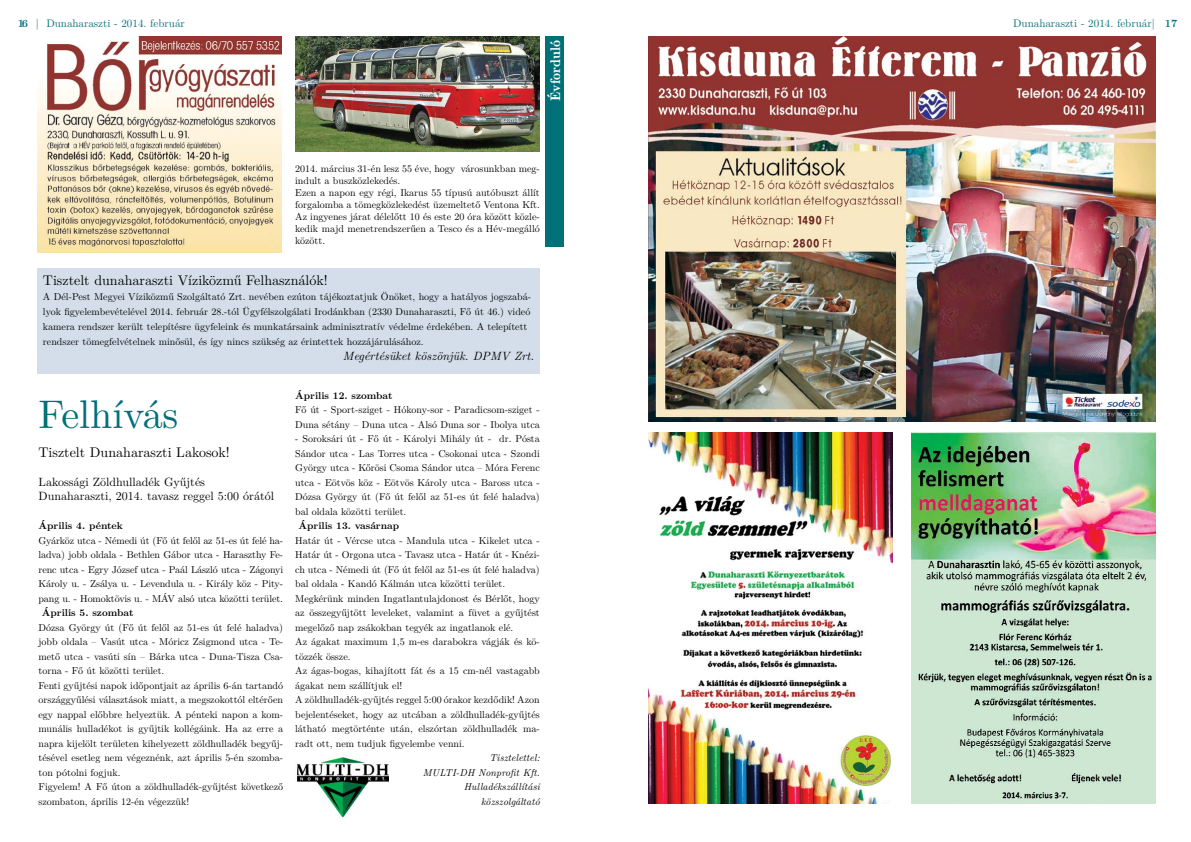
<style>
.page{position:relative;width:1191px;height:842px;background:#fff}
.page>*{position:absolute;margin:0;border:0;box-sizing:border-box;transform-origin:0 0}
.t1{font:40px "LM Roman 10";color:#007079}
.t2{font:14px "LM Roman 10";color:#000}
.t3{font:14px "LM Roman Demi 10";color:#fff}
.t4{font:12px/14.5px "LM Roman 10";color:#000}
.t5{font:italic 12px "LM Roman 10";color:#000}
.t6{font:11px "LM Roman 10";color:#007079}
.t7{font:10px/14.5px "LM Roman 10";color:#000}
.t8{font:700 10px "LM Roman 10";color:#000}
.t9{font:italic 10px/14.5px "LM Roman 10";color:#000;text-align:right}
.s1{font-weight:700}
</style>
<div class="page">
<img style="left:37px;top:36px;width:244px;height:216px">
<div style="left:37px;top:268px;width:503px;height:106px;background:#d3deea"></div>
<img style="left:295px;top:36px;width:245px;height:116px">
<div style="left:546px;top:36px;width:18px;height:211px;background:#007079"></div>
<img style="left:648px;top:36px;width:507px;height:386px">
<img style="left:296px;top:757px;width:92px;height:60px">
<img style="left:911px;top:432px;width:244px;height:372px">
<img style="left:648px;top:432px;width:244px;height:372px">
<p class="t6" style="left:18px;top:15px;width:168px"><span class="s1">16</span> | Dunaharaszti - 2014. február</p>
<p class="t6" style="left:1013px;top:14px;width:166px">Dunaharaszti - 2014. február| <span class="s1">17</span></p>
<h2 class="t3" style="left:544px;top:101px;width:62px;rotate:-90deg">Évforduló</h2>
<p class="t7" style="left:295px;top:162px;width:246px;line-height:12px">2014. március 31-én lesz 55 éve, hogy városunkban meg&shy;indult a buszközlekedés.<br>Ezen a napon egy régi, Ikarus 55 típusú autóbuszt állít forgalomba a tömegközlekedést üzemeltető Ventona Kft.<br>Az ingyenes járat délelőtt 10 és este 20 óra között közle&shy;kedik majd menetrendszerűen a Tesco és a Hév-megálló között.</p>
<h2 class="t2" style="left:43px;top:270px;width:286px">Tisztelt dunaharaszti Víziközmű Felhasználók!</h2>
<p class="t7" style="left:43px;top:289px;width:489px;line-height:15px">A Dél-Pest Megyei Víziközmű Szolgáltató Zrt. nevében ezúton tájékoztatjuk Önöket, hogy a hatályos jogszabá&shy;lyok figyelembevételével 2014. február 28.-tól Ügyfélszolgálati Irodánkban (2330 Dunaharaszti, Fő út 46.) videó kamera rendszer került telepítésre ügyfeleink és munkatársaink adminisztratív védelme érdekében. A telepített rendszer tömegfelvételnek minősül, és így nincs szükség az érintettek hozzájárulásához.</p>
<p class="t5" style="left:343px;top:347px;width:193px">Megértésüket köszönjük. DPMV Zrt.</p>
<h1 class="t1" style="left:39px;top:382px;width:141px">Felhívás</h1>
<h2 class="t2" style="left:39px;top:441px;width:193px">Tisztelt Dunaharaszti Lakosok!</h2>
<p class="t4" style="left:39px;top:473px;width:237px">Lakossági Zöldhulladék Gyűjtés<br>Dunaharaszti, 2014. tavasz reggel 5:00 órától</p>
<p class="t8" style="left:39px;top:518px;width:86px">Április 4. péntek</p>
<p class="t7" style="left:39px;top:532px;width:246px;text-align:justify">Gyárköz utca - Némedi út (Fő út felől az 51-es út felé ha&shy;ladva) jobb oldala - Bethlen Gábor utca - Haraszthy Fe&shy;renc utca - Egry József utca - Paál László utca - Zágonyi Károly u. - Zsálya u. - Levendula u. - Király köz - Pity&shy;pang u. - Homoktövis u. - MÁV alsó utca közötti terület.</p>
<p class="t8" style="left:42px;top:605px;width:93px">Április 5. szombat</p>
<p class="t7" style="left:39px;top:619px;width:246px">Dózsa György út (Fő út felől az 51-es út felé haladva) jobb oldala – Vasút utca - Móricz Zsigmond utca - Te&shy;mető utca - vasúti sín – Bárka utca - Duna-Tisza Csa&shy;torna - Fő út közötti terület.<br>Fenti gyűjtési napok időpontjait az április 6-án tartandó országgyűlési választások miatt, a megszokottól eltérően egy nappal előbbre helyeztük. A pénteki napon a kom&shy;munális hulladékot is gyűjtik kollégáink. Ha az erre a napra kijelölt területen kihelyezett zöldhulladék begyűj&shy;tésével esetleg nem végeznénk, azt április 5-én szomba&shy;ton pótolni fogjuk.<br>Figyelem! A Fő úton a zöldhulladék-gyűjtést következő szombaton, április 12-én végezzük!</p>
<p class="t8" style="left:295px;top:387px;width:99px">Április 12. szombat</p>
<p class="t7" style="left:295px;top:402px;width:246px">Fő út - Sport-sziget - Hókony-sor - Paradicsom-sziget -<br>Duna sétány – Duna utca - Alsó Duna sor - Ibolya utca</p>
<p class="t7" style="left:295px;top:431px;width:246px;text-align:justify">- Soroksári út - Fő út - Károlyi Mihály út - dr. Pósta Sándor utca - Las Torres utca - Csokonai utca - Szondi György utca - Kőrösi Csoma Sándor utca – Móra Ferenc utca - Eötvös köz - Eötvös Károly utca - Baross utca - Dózsa György út (Fő út felől az 51-es út felé haladva) bal oldala közötti terület.</p>
<p class="t8" style="left:298px;top:518px;width:102px">Április 13. vasárnap</p>
<p class="t7" style="left:295px;top:532px;width:246px">Határ út - Vércse utca - Mandula utca - Kikelet utca - Határ út - Orgona utca - Tavasz utca - Határ út - Knézi&shy;ch utca - Némedi út (Fő út felől az 51-es út felé haladva) bal oldala - Kandó Kálmán utca közötti terület.<br>Megkérünk minden Ingatlantulajdonost és Bérlőt, hogy az összegyűjtött leveleket, valamint a füvet a gyűjtést megelőző nap zsákokban tegyék az ingatlanok elé.<br>Az ágakat maximum 1,5 m-es darabokra vágják és kö&shy;tözzék össze.<br>Az ágas-bogas, kihajított fát és a 15 cm-nél vastagabb ágakat nem szállítjuk el!<br>A zöldhulladék-gyűjtés reggel 5:00 órakor kezdődik! Azon bejelentéseket, hogy az utcában a zöldhulladék-gyűjtés látható megtörténte után, elszórtan zöldhulladék ma&shy;radt ott, nem tudjuk figyelembe venni.</p>
<p class="t9" style="left:423px;top:750px;width:118px">Tisztelettel:<br>MULTI-DH Nonprofit Kft.<br>Hulladékszállítási közszolgáltató</p>
</div>
